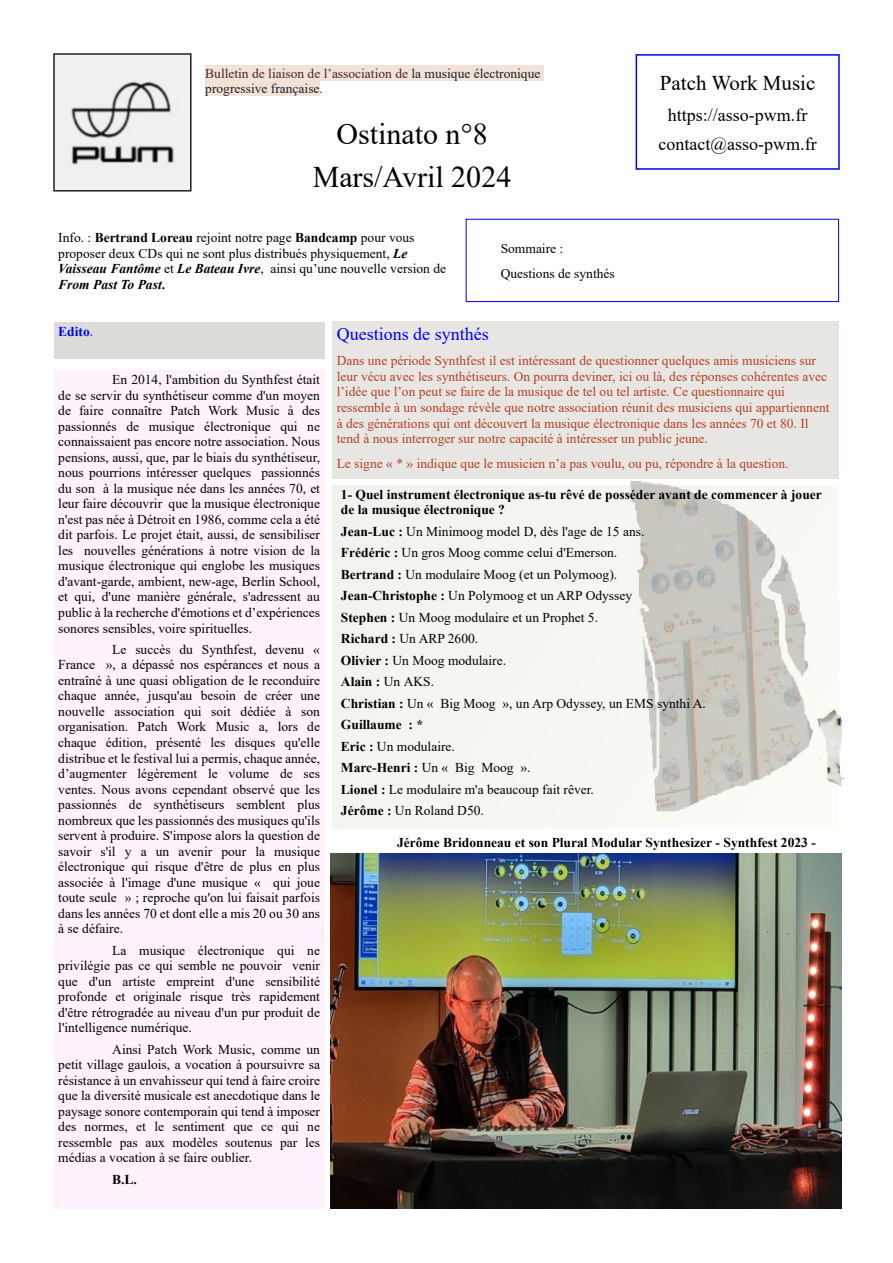
<style>
.page{position:relative;width:893px;height:1263px;background:#fff}
.page>*{position:absolute;margin:0;border:0;box-sizing:border-box;transform-origin:0 0}
.t1{font:30px/43.5px "Times New Roman";color:#000;text-align:center}
.t2{font:21px "Times New Roman";color:#000}
.t3{font:18px/29.7px "Times New Roman";color:#000;text-align:center}
.t4{font:18px "Times New Roman";color:#00f}
.t5{font:13.5px/15.5px "Times New Roman";color:#000;text-align:justify}
.t6{font:13.5px/15.5px "Times New Roman";color:#b44225}
.t7{font:700 13.5px/15.5px "Times New Roman";color:#000}
.t8{font:13.5px/15.5px "Times New Roman";color:#17232b}
.t9{font:700 13.5px "Times New Roman";color:#00f}
.s1{color:#4a2621}
.s2{font-weight:700}
.s3{font-weight:700;font-style:italic}
.s4{font-weight:400}
</style>
<div class="page">
<img style="left:330px;top:853px;width:511px;height:356px">
<div style="left:205px;top:65px;width:203px;height:16px;background:#f2e2d8"></div>
<div style="left:408px;top:65px;width:132px;height:16px;background:#f2e2d8"></div>
<hr style="left:540px;top:65px;width:4px;height:16px;background:#f2e2d8">
<div style="left:205px;top:81px;width:115px;height:15px;background:#f2e2d8"></div>
<div style="left:636px;top:54px;width:204px;height:116px;border:2px solid #00f"></div>
<div style="left:466px;top:219px;width:373px;height:83px;border:1px solid #00f"></div>
<img style="left:56px;top:56px;width:133px;height:133px">
<div style="left:53px;top:53px;width:139px;height:139px;border:2px solid #17232b"></div>
<div style="left:332px;top:485px;width:507px;height:343px;background:#fff;opacity:.1"></div>
<div style="left:332px;top:322px;width:507px;height:157px;background:#e7e6e3"></div>
<div style="left:54px;top:322px;width:270px;height:37px;background:#dddcd8"></div>
<div style="left:54px;top:371px;width:270px;height:838px;background:#fff2fc"></div>
<p class="t8" style="left:205px;top:65px;width:337px"><span class="s1">Bulletin de liaison de l’association de</span> la musique électronique progressive française.</p>
<h1 class="t1" style="left:313px;top:111px;width:200px">Ostinato n°8<br>Mars/Avril 2024</h1>
<p class="t5" style="left:58px;top:229px;width:389px;text-align:left">Info. : <span class="s2">Bertrand Loreau</span> rejoint notre page <span class="s2">Bandcamp</span> pour vous proposer deux CDs qui ne sont plus distribués physiquement, <span class="s3">Le Vaisseau Fantôme</span> et <span class="s3">Le Bateau Ivre</span>, ainsi qu’une nouvelle version de <span class="s3">From Past To Past</span><span class="s2">.</span></p>
<p class="t5" style="left:501px;top:236px;width:116px;line-height:24.5px">Sommaire :<br>Questions de synthés</p>
<h2 class="t2" style="left:660px;top:68px;width:157px">Patch Work Music</h2>
<h3 class="t3" style="left:659px;top:99px;width:160px">https://asso-pwm.fr contact@asso-pwm.fr</h3>
<p class="t9" style="left:58px;top:322px;width:36px">Edito<span class="s4">.</span></p>
<p class="t5" style="left:58px;top:372px;width:263px;text-indent:54px">En 2014, l'ambition du Synthfest était de se servir du synthétiseur comme d'un moyen de faire connaître Patch Work Music à des passionnés de musique électronique qui ne connaissaient pas encore notre association. Nous pensions, aussi, que, par le biais du synthétiseur, nous pourrions intéresser quelques passionnés du son à la musique née dans les années 70, et leur faire découvrir que la musique électronique n'est pas née à Détroit en 1986, comme cela a été dit parfois. Le projet était, aussi, de sensibiliser les nouvelles générations à notre vision de la musique électronique qui englobe les musiques d'avant-garde, ambient, new-age, Berlin School, et qui, d'une manière générale, s'adressent au public à la recherche d'émotions et d’expériences sonores sensibles, voire spirituelles.</p>
<p class="t5" style="left:58px;top:641px;width:263px;text-indent:54px">Le succès du Synthfest, devenu « France », a dépassé nos espérances et nous a entraîné à une quasi obligation de le reconduire chaque année, jusqu'au besoin de créer une nouvelle association qui soit dédiée à son organisation. Patch Work Music a, lors de chaque édition, présenté les disques qu'elle distribue et le festival lui a permis, chaque année, d’augmenter légèrement le volume de ses ventes. Nous avons cependant observé que les passionnés de synthétiseurs semblent plus nombreux que les passionnés des musiques qu'ils servent à produire. S'impose alors la question de savoir s'il y a un avenir pour la musique électronique qui risque d'être de plus en plus associée à l'image d'une musique « qui joue toute seule » ; reproche qu'on lui faisait parfois dans les années 70 et dont elle a mis 20 ou 30 ans à se défaire.</p>
<p class="t5" style="left:58px;top:942px;width:263px;text-indent:54px">La musique électronique qui ne privilégie pas ce qui semble ne pouvoir venir que d'un artiste empreint d'une sensibilité profonde et originale risque très rapidement d'être rétrogradée au niveau d'un pur produit de l'intelligence numérique.</p>
<p class="t5" style="left:58px;top:1041px;width:263px;text-indent:54px">Ainsi Patch Work Music, comme un petit village gaulois, a vocation à poursuivre sa résistance à un envahisseur qui tend à faire croire que la diversité musicale est anecdotique dans le paysage sonore contemporain qui tend à imposer des normes, et le sentiment que ce qui ne ressemble pas aux modèles soutenus par les médias a vocation à se faire oublier.</p>
<p class="t7" style="left:112px;top:1171px;width:26px">B.L.</p>
<h3 class="t4" style="left:337px;top:321px;width:154px">Questions de synthés</h3>
<p class="t6" style="left:337px;top:353px;width:494px">Dans une période Synthfest il est intéressant de questionner quelques amis musiciens sur leur vécu avec les synthétiseurs. On pourra deviner, ici ou là, des réponses cohérentes avec l’idée que l’on peut se faire de la musique de tel ou tel artiste. Ce questionnaire qui ressemble à un sondage révèle que notre association réunit des musiciens qui appartiennent à des générations qui ont découvert la musique électronique dans les années 70 et 80. Il tend à nous interroger sur notre capacité à intéresser un public jeune.</p>
<p class="t6" style="left:337px;top:455px;width:453px">Le signe « * » indique que le musicien n’a pas voulu, ou pu, répondre à la question.</p>
<p class="t7" style="left:341px;top:486px;width:482px">1- Quel instrument électronique as-tu rêvé de posséder avant de commencer à jouer de la musique électronique ?</p>
<p class="t5" style="left:341px;top:520px;width:366px;line-height:21.5px;text-align:left"><span class="s2">Jean-Luc :</span> Un Minimoog model D, dès l'age de 15 ans.<br><span class="s2">Frédéric :</span> Un gros Moog comme celui d'Emerson.<br><span class="s2">Bertrand :</span> Un modulaire Moog (et un Polymoog).<br><span class="s2">Jean-Christophe :</span> Un Polymoog et un ARP Odyssey<br><span class="s2">Stephen :</span> Un Moog modulaire et un Prophet 5.<br><span class="s2">Richard :</span> Un ARP 2600.<br><span class="s2">Olivier :</span> Un Moog modulaire.<br><span class="s2">Alain :</span> Un AKS.<br><span class="s2">Christian :</span> Un « Big Moog », un Arp Odyssey, un EMS synthi A.<br><span class="s2">Guillaume : *<br>Eric :</span> Un modulaire.<br><span class="s2">Marc-Henri :</span> Un « Big Moog ».<br><span class="s2">Lionel :</span> Le modulaire m'a beaucoup fait rêver.<br><span class="s2">Jérôme :</span> Un Roland D50.</p>
<p class="t7" style="left:397px;top:834px;width:420px">Jérôme Bridonneau et son Plural Modular Synthesizer - Synthfest 2023 -</p>
</div>
